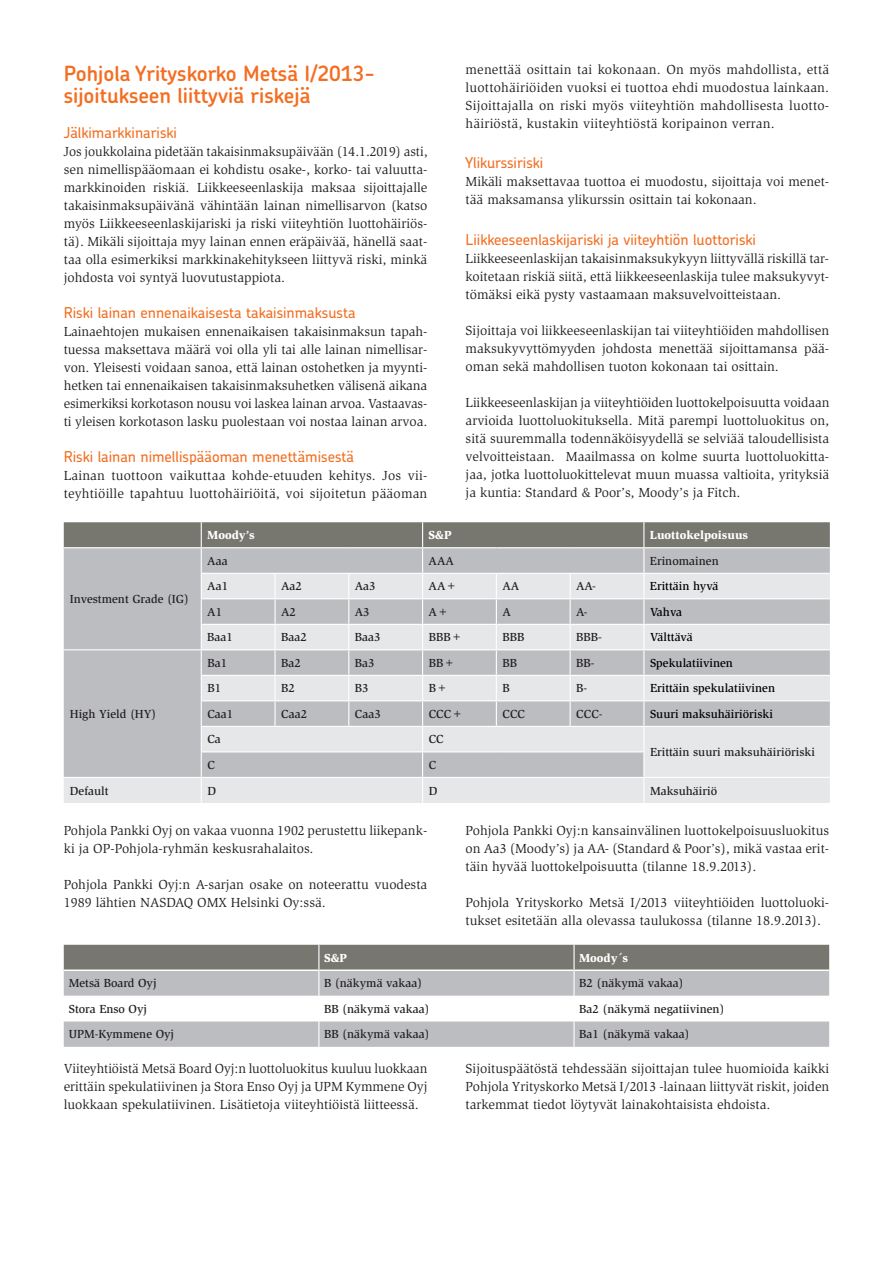
<style>
.page{position:relative;width:893px;height:1263px;background:#fff}
.page>*{position:absolute;margin:0;border:0;box-sizing:border-box;transform-origin:0 0}
.t1{font:600 21px/22.5px "Chevin";color:#f36e21}
.t2{font:500 15px "Chevin";color:#f36e21}
.t3{font:13.5px/18px "Slimbach Std";color:#231f20;text-align:justify}
.t4{font:500 12px "Slimbach Std";color:#231f20}
.t5{font:500 12px "Slimbach Std";color:#000}
.t6{font:900 12px "Slimbach Std";color:#fff}
</style>
<div class="page">
<svg style="left:64px;top:522px;width:766px;height:281px;background:#c9cacb"></svg>
<svg style="left:64px;top:945px;width:765px;height:102px"></svg>
<hr style="left:573px;top:1021px;width:2px;height:26px;background:#fff">
<h1 class="t1" style="left:64px;top:61px;width:313px">Pohjola Yrityskorko Metsä I/2013- sijoitukseen liittyviä riskejä</h1>
<p class="t2" style="left:64px;top:122px;width:115px">Jälkimarkkinariski</p>
<p class="t3" style="left:64px;top:142px;width:365px">Jos joukkolaina pidetään takaisinmaksupäivään (14.1.2019) asti, sen nimellispääomaan ei kohdistu osake-, korko- tai valuutta&shy;markkinoiden riskiä. Liikkeeseenlaskija maksaa sijoittajalle takaisinmaksupäivänä vähintään lainan nimellisarvon (katso myös Liikkeeseenlaskijariski ja riski viiteyhtiön luottohäiriös&shy;tä). Mikäli sijoittaja myy lainan ennen eräpäivää, hänellä saat&shy;taa olla esimerkiksi markkinakehitykseen liittyvä riski, minkä johdosta voi syntyä luovutustappiota.</p>
<p class="t2" style="left:64px;top:302px;width:293px">Riski lainan ennenaikaisesta takaisinmaksusta</p>
<p class="t3" style="left:64px;top:322px;width:365px">Lainaehtojen mukaisen ennenaikaisen takaisinmaksun tapah&shy;tuessa maksettava määrä voi olla yli tai alle lainan nimellisar&shy;von. Yleisesti voidaan sanoa, että lainan ostohetken ja myynti&shy;hetken tai ennenaikaisen takaisinmaksuhetken välisenä aikana esimerkiksi korkotason nousu voi laskea lainan arvoa. Vastaavas&shy;ti yleisen korkotason lasku puolestaan voi nostaa lainan arvoa.</p>
<p class="t2" style="left:64px;top:446px;width:292px">Riski lainan nimellispääoman menettämisestä</p>
<p class="t3" style="left:64px;top:466px;width:365px">Lainan tuottoon vaikuttaa kohde-etuuden kehitys. Jos vii&shy;teyhtiöille tapahtuu luottohäiriöitä, voi sijoitetun pääoman</p>
<p class="t3" style="left:466px;top:60px;width:365px">menettää osittain tai kokonaan. On myös mahdollista, että luottohäiriöiden vuoksi ei tuottoa ehdi muodostua lainkaan.<br>Sijoittajalla on riski myös viiteyhtiön mahdollisesta luotto&shy;häiriöstä, kustakin viiteyhtiöstä koripainon verran.</p>
<p class="t2" style="left:466px;top:153px;width:79px">Ylikurssiriski</p>
<p class="t3" style="left:466px;top:173px;width:365px">Mikäli maksettavaa tuottoa ei muodostu, sijoittaja voi menet&shy;tää maksamansa ylikurssin osittain tai kokonaan.</p>
<p class="t2" style="left:466px;top:230px;width:292px">Liikkeeseenlaskijariski ja viiteyhtiön luottoriski</p>
<p class="t3" style="left:466px;top:249px;width:365px">Liikkeeseenlaskijan takaisinmaksukykyyn liittyvällä riskillä tar&shy;koitetaan riskiä siitä, että liikkeeseenlaskija tulee maksukyvyt&shy;tömäksi eikä pysty vastaamaan maksuvelvoitteistaan.</p>
<p class="t3" style="left:466px;top:321px;width:365px">Sijoittaja voi liikkeeseenlaskijan tai viiteyhtiöiden mahdollisen maksukyvyttömyyden johdosta menettää sijoittamansa pää&shy;oman sekä mahdollisen tuoton kokonaan tai osittain.</p>
<p class="t3" style="left:466px;top:393px;width:365px">Liikkeeseenlaskijan ja viiteyhtiöiden luottokelpoisuutta voidaan arvioida luottoluokituksella. Mitä parempi luottoluokitus on, sitä suuremmalla todennäköisyydellä se selviää taloudellisista velvoitteistaan. Maailmassa on kolme suurta luottoluokitta&shy;jaa, jotka luottoluokittelevat muun muassa valtioita, yrityksiä ja kuntia: Standard &amp; Poor’s, Moody’s ja Fitch.</p>
<p class="t4" style="left:70px;top:592px;width:121px">Investment Grade (IG)</p>
<p class="t4" style="left:70px;top:707px;width:88px">High Yield (HY)</p>
<p class="t6" style="left:207px;top:528px;width:49px">Moody’s</p>
<p class="t6" style="left:429px;top:528px;width:25px">S&amp;P</p>
<p class="t6" style="left:650px;top:528px;width:100px">Luottokelpoisuus</p>
<p class="t4" style="left:207px;top:554px;width:22px">Aaa</p>
<p class="t4" style="left:429px;top:554px;width:27px">AAA</p>
<p class="t4" style="left:650px;top:554px;width:70px">Erinomainen</p>
<p class="t4" style="left:207px;top:579px;width:22px">Aa1</p>
<p class="t4" style="left:281px;top:579px;width:22px">Aa2</p>
<p class="t4" style="left:355px;top:579px;width:22px">Aa3</p>
<p class="t4" style="left:429px;top:579px;width:30px">AA+</p>
<p class="t4" style="left:502px;top:579px;width:18px">AA</p>
<p class="t4" style="left:576px;top:579px;width:21px">AA-</p>
<p class="t5" style="left:650px;top:579px;width:70px">Erittäin hyvä</p>
<p class="t4" style="left:207px;top:605px;width:16px">A1</p>
<p class="t4" style="left:281px;top:605px;width:16px">A2</p>
<p class="t4" style="left:355px;top:605px;width:16px">A3</p>
<p class="t4" style="left:429px;top:605px;width:22px">A+</p>
<p class="t4" style="left:502px;top:605px;width:10px">A</p>
<p class="t4" style="left:576px;top:605px;width:13px">A-</p>
<p class="t5" style="left:650px;top:605px;width:34px">Vahva</p>
<p class="t4" style="left:207px;top:630px;width:27px">Baa1</p>
<p class="t4" style="left:281px;top:630px;width:27px">Baa2</p>
<p class="t4" style="left:355px;top:630px;width:27px">Baa3</p>
<p class="t4" style="left:429px;top:630px;width:35px">BBB+</p>
<p class="t4" style="left:502px;top:630px;width:23px">BBB</p>
<p class="t4" style="left:576px;top:630px;width:27px">BBB-</p>
<p class="t5" style="left:650px;top:630px;width:44px">Välttävä</p>
<p class="t4" style="left:207px;top:656px;width:21px">Ba1</p>
<p class="t4" style="left:281px;top:656px;width:21px">Ba2</p>
<p class="t4" style="left:355px;top:656px;width:21px">Ba3</p>
<p class="t4" style="left:429px;top:656px;width:28px">BB+</p>
<p class="t4" style="left:502px;top:656px;width:16px">BB</p>
<p class="t4" style="left:576px;top:656px;width:20px">BB-</p>
<p class="t5" style="left:650px;top:656px;width:85px">Spekulatiivinen</p>
<p class="t4" style="left:207px;top:681px;width:15px">B1</p>
<p class="t4" style="left:281px;top:681px;width:15px">B2</p>
<p class="t4" style="left:355px;top:681px;width:15px">B3</p>
<p class="t4" style="left:429px;top:681px;width:21px">B+</p>
<p class="t4" style="left:502px;top:681px;width:9px">B</p>
<p class="t4" style="left:576px;top:681px;width:13px">B-</p>
<p class="t5" style="left:650px;top:681px;width:127px">Erittäin spekulatiivinen</p>
<p class="t4" style="left:207px;top:707px;width:27px">Caa1</p>
<p class="t4" style="left:281px;top:707px;width:27px">Caa2</p>
<p class="t4" style="left:355px;top:707px;width:27px">Caa3</p>
<p class="t4" style="left:429px;top:707px;width:36px">CCC+</p>
<p class="t4" style="left:502px;top:707px;width:24px">CCC</p>
<p class="t4" style="left:576px;top:707px;width:28px">CCC-</p>
<p class="t5" style="left:650px;top:707px;width:124px">Suuri maksuhäiriöriski</p>
<p class="t4" style="left:207px;top:732px;width:15px">Ca</p>
<p class="t4" style="left:429px;top:732px;width:17px">CC</p>
<p class="t4" style="left:650px;top:745px;width:166px">Erittäin suuri maksuhäiriöriski</p>
<p class="t4" style="left:207px;top:758px;width:9px">C</p>
<p class="t4" style="left:429px;top:758px;width:9px">C</p>
<p class="t4" style="left:70px;top:783px;width:40px">Default</p>
<p class="t4" style="left:207px;top:783px;width:10px">D</p>
<p class="t4" style="left:429px;top:783px;width:10px">D</p>
<p class="t4" style="left:650px;top:783px;width:69px">Maksuhäiriö</p>
<p class="t3" style="left:64px;top:822px;width:365px">Pohjola Pankki Oyj on vakaa vuonna 1902 perustettu liikepank&shy;ki ja OP-Pohjola-ryhmän keskusrahalaitos.</p>
<p class="t3" style="left:64px;top:876px;width:365px">Pohjola Pankki Oyj:n A-sarjan osake on noteerattu vuodesta<br>1989 lähtien NASDAQ OMX Helsinki Oy:ssä.</p>
<p class="t3" style="left:466px;top:822px;width:365px">Pohjola Pankki Oyj:n kansainvälinen luottokelpoisuusluokitus on Aa3 (Moody’s) ja AA- (Standard &amp; Poor’s), mikä vastaa erit&shy;täin hyvää luottokelpoisuutta (tilanne 18.9.2013).</p>
<p class="t3" style="left:466px;top:894px;width:365px">Pohjola Yrityskorko Metsä I/2013 viiteyhtiöiden luottoluoki&shy;tukset esitetään alla olevassa taulukossa (tilanne 18.9.2013).</p>
<p class="t6" style="left:324px;top:950px;width:25px">S&amp;P</p>
<p class="t6" style="left:579px;top:950px;width:50px">Moody´s</p>
<p class="t4" style="left:69px;top:976px;width:89px">Metsä Board Oyj</p>
<p class="t4" style="left:324px;top:976px;width:100px">B (näkymä vakaa)</p>
<p class="t4" style="left:579px;top:976px;width:106px">B2 (näkymä vakaa)</p>
<p class="t4" style="left:69px;top:1001px;width:80px">Stora Enso Oyj</p>
<p class="t4" style="left:324px;top:1001px;width:107px">BB (näkymä vakaa)</p>
<p class="t4" style="left:579px;top:1001px;width:147px">Ba2 (näkymä negatiivinen)</p>
<p class="t4" style="left:69px;top:1027px;width:107px">UPM-Kymmene Oyj</p>
<p class="t4" style="left:324px;top:1027px;width:107px">BB (näkymä vakaa)</p>
<p class="t4" style="left:579px;top:1027px;width:112px">Ba1 (näkymä vakaa)</p>
<p class="t3" style="left:64px;top:1060px;width:365px">Viiteyhtiöistä Metsä Board Oyj:n luottoluokitus kuuluu luokkaan erittäin spekulatiivinen ja Stora Enso Oyj ja UPM Kymmene Oyj luokkaan spekulatiivinen. Lisätietoja viiteyhtiöistä liitteessä.</p>
<p class="t3" style="left:466px;top:1060px;width:365px">Sijoituspäätöstä tehdessään sijoittajan tulee huomioida kaikki Pohjola Yrityskorko Metsä I/2013 -lainaan liittyvät riskit, joiden tarkemmat tiedot löytyvät lainakohtaisista ehdoista.</p>
</div>
